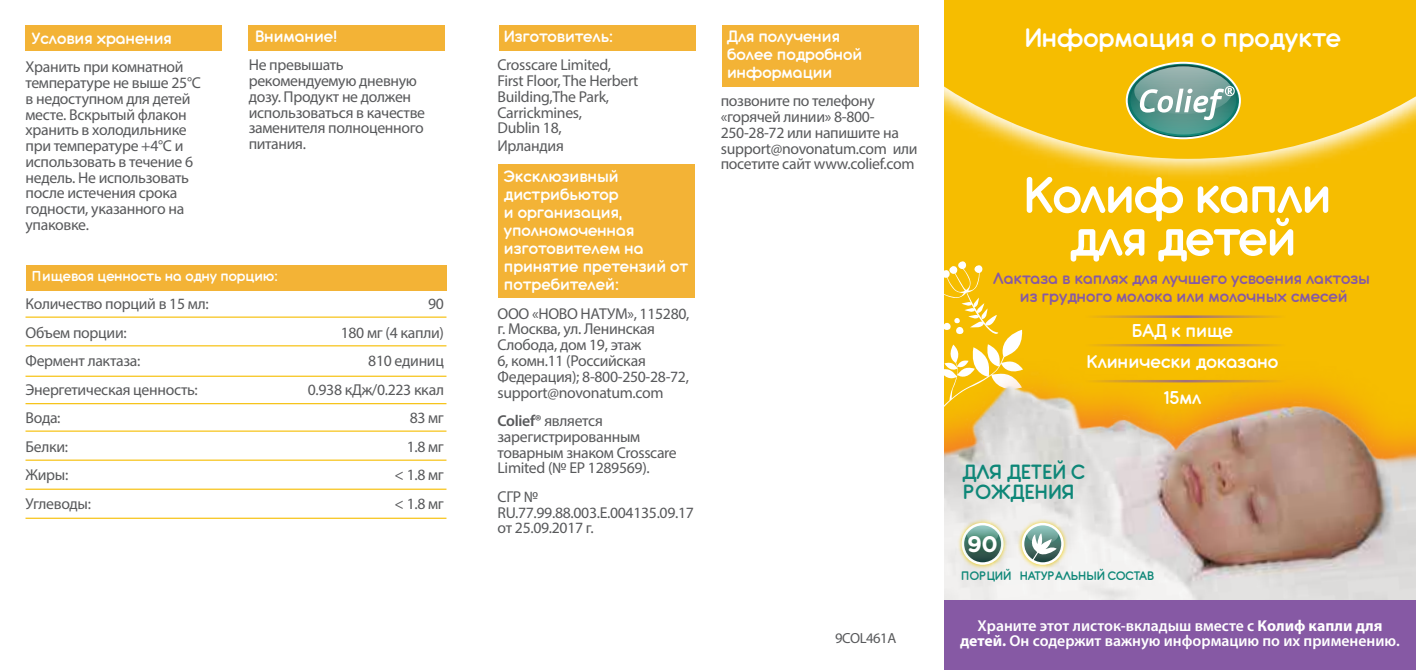
<style>
.page{position:relative;width:1416px;height:670px;background:#fff}
.page>*{position:absolute;margin:0;border:0;box-sizing:border-box;transform-origin:0 0}
.t1{font:600 56.25px/42.8px "Antipasto Pro";letter-spacing:-.025em;color:#fff;text-align:center}
.t2{font:600 29.25px "Antipasto Pro";color:#fff}
.t3{font:600 22.5px/20.2px "Antipasto Pro";color:#0e8778}
.t4{font:700 22.5px "Gotham Rounded";color:#fff}
.t5{font:600 20.25px/35.8px "Antipasto Pro";color:#fff;text-align:center}
.t6{font:600 18px/18px "Antipasto Pro";color:#fff}
.t7{font:600 18px/18px "Antipasto Pro";color:#8659a4;text-align:center}
.t8{font:15.75px/15.8px "Myriad Pro";letter-spacing:-.02em;color:#58595b}
.t9{font:600 15.75px/15.8px "Myriad Pro";color:#fff;text-align:center}
.t10{font:600 15.75px "Antipasto Pro";color:#fff}
.t11{font:14.62px "Myriad Pro";letter-spacing:-.03em;color:#58595b}
.t12{font:600 13.5px "Antipasto Pro";color:#0e8778}
.s1{font-weight:600}
.s2{font-weight:700}
</style>
<div class="page">
<div style="left:722px;top:26px;width:196px;height:61px;background:#f3b336"></div>
<div style="left:944px;top:0;width:472px;height:660px;background:#f6bd00"></div>
<img style="left:1056px;top:159px;width:265px;height:19px">
<svg style="left:944px;top:61px;width:472px;height:98px"></svg>
<svg style="left:1127px;top:63px;width:113px;height:75px"></svg>
<img style="left:944px;top:262px;width:472px;height:339px">
<div style="left:944px;top:601px;width:472px;height:69px;background:#8659a4"></div>
<hr style="left:1016px;top:380px;width:335px;height:2px;background:#fff">
<img style="left:955px;top:516px;width:55px;height:5px">
<img style="left:955px;top:521px;width:55px;height:50px">
<img style="left:1016px;top:516px;width:54px;height:55px">
<svg style="left:1023px;top:524px;width:39px;height:39px"></svg>
<div style="left:1022px;top:523px;width:42px;height:42px;border:3px solid #fff;border-radius:50%"></div>
<svg style="left:1027px;top:524px;width:31px;height:37px"></svg>
<div style="left:26px;top:26px;width:196px;height:25px;background:#f3b336"></div>
<div style="left:249px;top:26px;width:196px;height:25px;background:#f3b336"></div>
<div style="left:26px;top:265px;width:420px;height:25px;background:#f3b336"></div>
<div style="left:498px;top:165px;width:196px;height:133px;background:#f3b336"></div>
<div style="left:499px;top:26px;width:196px;height:25px;background:#f3b336"></div>
<hr style="left:26px;top:316px;width:420px;height:2px;background:#f6bd00">
<hr style="left:26px;top:345px;width:420px;height:1px;background:#f6bd00">
<hr style="left:26px;top:375px;width:420px;height:2px;background:#f6bd00">
<hr style="left:26px;top:403px;width:420px;height:1px;background:#f6bd00">
<hr style="left:26px;top:430px;width:420px;height:1px;background:#f6bd00">
<hr style="left:26px;top:459px;width:420px;height:2px;background:#f6bd00">
<hr style="left:26px;top:488px;width:420px;height:2px;background:#f6bd00">
<hr style="left:26px;top:517px;width:420px;height:2px;background:#f6bd00">
<p class="t6" style="left:32px;top:29px;width:141px">Условия хранения</p>
<p class="t8" style="left:26px;top:59px;width:177px">Хранить при комнатной температуре не выше 25°С в недоступном для детей месте. Вскрытый флакон хранить в холодильнике при температуре +4°С и использовать в течение 6 недель. Не использовать после истечения срока годности, указанного на упаковке.</p>
<p class="t6" style="left:255px;top:27px;width:84px">Внимание!</p>
<p class="t8" style="left:249px;top:57px;width:178px">Не превышать рекомендуемую дневную дозу. Продукт не должен использоваться в качестве заменителя полноценного питания.</p>
<p class="t10" style="left:32px;top:267px;width:248px">Пищевая ценность на одну порцию:</p>
<p class="t8" style="left:26px;top:296px;width:185px">Количество порций в 15 мл:</p>
<p class="t8" style="left:428px;top:296px;width:17px">90</p>
<p class="t8" style="left:26px;top:324px;width:103px">Объем порции:</p>
<p class="t8" style="left:341px;top:324px;width:105px">180 мг (4 капли)</p>
<p class="t8" style="left:26px;top:353px;width:116px">Фермент лактаза:</p>
<p class="t8" style="left:368px;top:353px;width:77px">810 единиц</p>
<p class="t8" style="left:26px;top:381px;width:174px">Энергетическая ценность:</p>
<p class="t8" style="left:308px;top:381px;width:138px">0.938 кДж/0.223 ккал</p>
<p class="t8" style="left:26px;top:410px;width:37px">Вода:</p>
<p class="t8" style="left:410px;top:410px;width:36px">83 мг</p>
<p class="t8" style="left:26px;top:438px;width:44px">Белки:</p>
<p class="t8" style="left:407px;top:438px;width:39px">1.8 мг</p>
<p class="t8" style="left:26px;top:467px;width:44px">Жиры:</p>
<p class="t8" style="left:395px;top:467px;width:51px">&lt; 1.8 мг</p>
<p class="t8" style="left:26px;top:495px;width:67px">Углеводы:</p>
<p class="t8" style="left:395px;top:495px;width:51px">&lt; 1.8 мг</p>
<p class="t6" style="left:504px;top:27px;width:111px">Изготовитель:</p>
<p class="t8" style="left:497px;top:57px;width:142px">Crosscare Limited,<br>First Floor, The Herbert<br>Building,The Park,<br>Carrickmines,<br>Dublin 18,</p>
<p class="t6" style="left:504px;top:168px;width:186px">Эксклюзивный дистрибьютор<br>и организация, уполномоченная изготовителем на принятие претензий от потребителей:</p>
<p class="t8" style="left:497px;top:305px;width:193px">ООО «НОВО НАТУМ», 115280, г. Москва, ул. Ленинская<br>Слобода, дом 19, этаж<br>6, комн.11 (Российская<br>Федерация); 8-800-250-28-72, support@novonatum.com</p>
<p class="t8" style="left:497px;top:412px;width:181px"><span class="s1">Colief®</span> является зарегистрированным товарным знаком Crosscare<br>Limited (№ ЕР 1289569).</p>
<p class="t8" style="left:497px;top:488px;width:198px">СГР №<br>RU.77.99.88.003.Е.004135.09.17 от 25.09.2017 г.</p>
<p class="t6" style="left:727px;top:27px;width:137px">Для получения более подробной информации</p>
<p class="t8" style="left:721px;top:93px;width:198px">позвоните по телефону «горячей линии» 8-800-<br>250-28-72 или напишите на support@novonatum.com или посетите сайт www.colief.com</p>
<p class="t11" style="left:835px;top:629px;width:63px">9COL461A</p>
<h2 class="t2" style="left:1024px;top:21px;width:318px">Информация о продукте</h2>
<h1 class="t1" style="left:1023px;top:174px;width:310px">Колиф капли для детей</h1>
<p class="t7" style="left:993px;top:270px;width:378px">Лактаза в каплях для лучшего усвоения лактозы из грудного молока или молочных смесей</p>
<p class="t5" style="left:1132px;top:313px;width:103px">БАД к пище</p>
<p class="t5" style="left:1087px;top:344px;width:193px">Клинически доказано<br>15мл</p>
<h3 class="t3" style="left:963px;top:462px;width:123px">ДЛЯ ДЕТЕЙ С<br>РОЖДЕНИЯ</h3>
<h3 class="t4" style="left:967px;top:527px;width:32px">90</h3>
<p class="t12" style="left:961px;top:568px;width:52px">ПОРЦИЙ</p>
<p class="t9" style="left:960px;top:617px;width:441px">Храните этот листок-вкладыш вместе с <span class="s2">Колиф капли для детей.</span> Он содержит важную информацию по их применению.</p>
<p class="t12" style="left:1020px;top:568px;width:136px">НАТУРАЛЬНЫЙ СОСТАВ</p>
</div>
